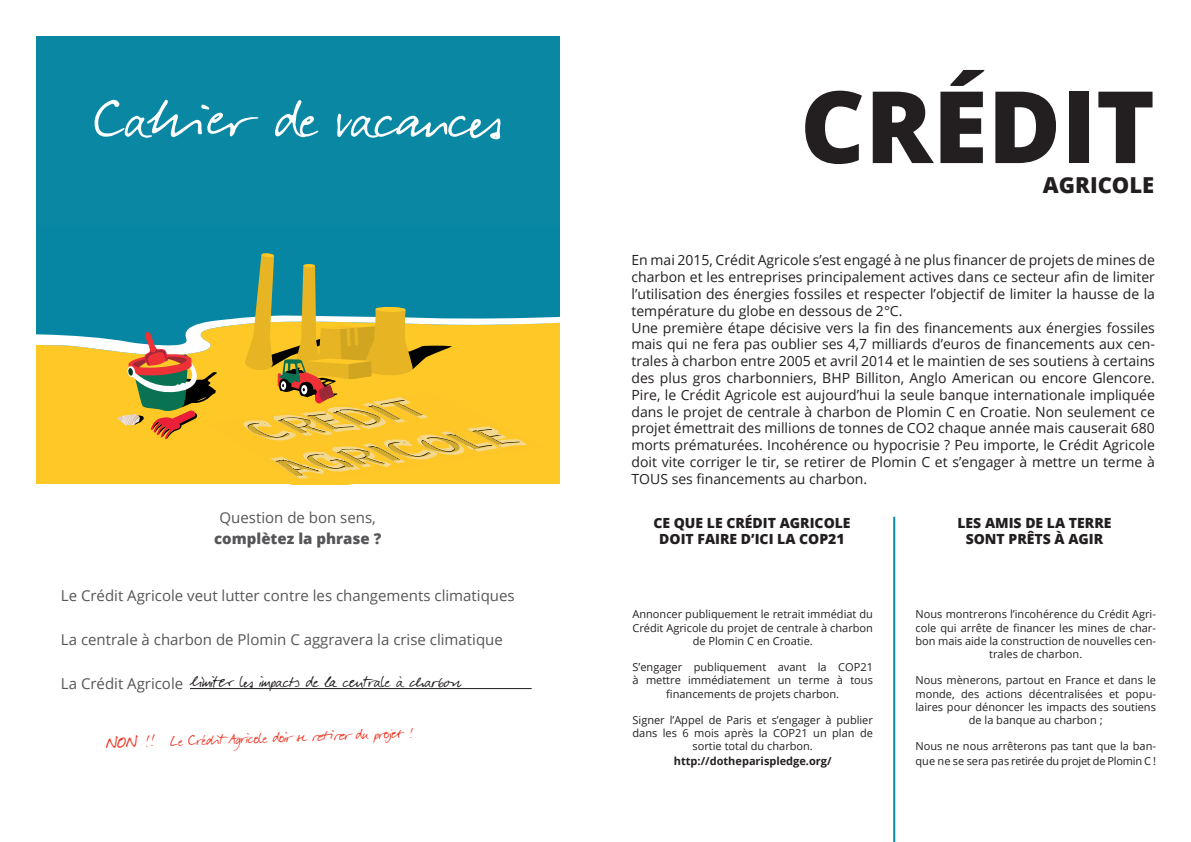
<style>
.page{position:relative;width:1191px;height:842px;background:#fff}
.page>*{position:absolute;margin:0;border:0;box-sizing:border-box;transform-origin:0 0}
.t1{font:800 100px "Open Sans";color:#231f20}
.t2{font:67px "Darkwoman";color:#fff}
.t3{font:800 22px "Open Sans";color:#231f20}
.t4{font:20px "Darkwoman";color:#231f20}
.t5{font:18px "Darkwoman";color:#ef3522}
.t6{font:15px "Open Sans";color:#565658}
.t7{font:800 15px "Open Sans";color:#565658}
.t8{font:14px/16.8px "Open Sans";color:#231f20}
.t9{font:800 14px/16.8px "Open Sans";color:#231f20;text-align:center}
.t10{font:11px/13.2px "Open Sans";color:#231f20;text-align:center}
.t11{font:700 11px "Open Sans";color:#231f20}
.s1{font-family:"Open Sans";font-size:15px;color:#565658}
.s2{font-size:21px}
</style>
<div class="page">
<div style="left:36px;top:36px;width:523px;height:189px;background:#0a88a3"></div>
<hr style="left:190px;top:688px;width:341px;height:1px;background:#231f20">
<div style="left:36px;top:225px;width:523px;height:28px;background:#0686a2"></div>
<svg style="left:36px;top:253px;width:523px;height:231px"></svg>
<hr style="left:893px;top:517px;width:2px;height:325px;background:#0a88a3">
<h2 class="t2" style="left:94px;top:74px;width:408px">Cahier de vacances</h2>
<p class="t6" style="left:220px;top:507px;width:158px">Question de bon sens,</p>
<p class="t7" style="left:214px;top:527px;width:168px">complètez la phrase ?</p>
<p class="t6" style="left:61px;top:585px;width:455px">Le Crédit Agricole veut lutter contre les changements climatiques</p>
<p class="t6" style="left:61px;top:629px;width:443px">La centrale à charbon de Plomin C aggravera la crise climatique</p>
<h3 class="t4" style="left:61px;top:669px;width:402px"><span class="s1">La Crédit Agricole</span> limiter les impacts de la centrale à charbon</h3>
<p class="t5" style="left:105px;top:731px;width:308px;rotate:-2deg"><span class="s2">NON !!</span> Le Crédi t Agricole doir se re ti re r du projet !</p>
<h1 class="t1" style="left:800px;top:51px;width:356px">CRÉDIT</h1>
<h3 class="t3" style="left:1042px;top:169px;width:113px">AGRICOLE</h3>
<p class="t8" style="left:631px;top:251px;width:525px">En mai 2015, Crédit Agricole s’est engagé à ne plus financer de projets de mines de charbon et les entreprises principalement actives dans ce secteur afin de limiter l’utilisation des énergies fossiles et respecter l’objectif de limiter la hausse de la température du globe en dessous de 2°C.<br>Une première étape décisive vers la fin des financements aux énergies fossiles mais qui ne fera pas oublier ses 4,7 milliards d’euros de financements aux cen&shy;trales à charbon entre 2005 et avril 2014 et le maintien de ses soutiens à certains des plus gros charbonniers, BHP Billiton, Anglo American ou encore Glencore.<br>Pire, le Crédit Agricole est aujourd’hui la seule banque internationale impliquée dans le projet de centrale à charbon de Plomin C en Croatie. Non seulement ce projet émettrait des millions de tonnes de CO2 chaque année mais causerait 680 morts prématurées. Incohérence ou hypocrisie ? Peu importe, le Crédit Agricole doit vite corriger le tir, se retirer de Plomin C et s’engager à mettre un terme à TOUS ses financements au charbon.</p>
<p class="t9" style="left:653px;top:513px;width:199px">CE QUE LE CRÉDIT AGRICOLE<br>DOIT FAIRE D’ICI LA COP21</p>
<p class="t9" style="left:957px;top:513px;width:156px">LES AMIS DE LA TERRE<br>SONT PRÊTS À AGIR</p>
<p class="t10" style="left:632px;top:607px;width:242px">Annoncer publiquement le retrait immédiat du<br>Crédit Agricole du projet de centrale à charbon de Plomin C en Croatie.</p>
<p class="t10" style="left:632px;top:660px;width:242px">S’engager publiquement avant la COP21 à mettre immédiatement un terme à tous financements de projets charbon.</p>
<p class="t10" style="left:632px;top:713px;width:242px">Signer l’Appel de Paris et s’engager à publier dans les 6 mois après la COP21 un plan de sortie total du charbon.</p>
<p class="t11" style="left:674px;top:753px;width:159px">http://dotheparispledge.org/</p>
<p class="t10" style="left:915px;top:607px;width:242px">Nous montrerons l’incohérence du Crédit Agri&shy;cole qui arrête de financer les mines de char&shy;bon mais aide la construction de nouvelles cen&shy;trales de charbon.</p>
<p class="t10" style="left:915px;top:673px;width:242px">Nous mènerons, partout en France et dans le monde, des actions décentralisées et popu&shy;laires pour dénoncer les impacts des soutiens de la banque au charbon ;</p>
<p class="t10" style="left:915px;top:739px;width:242px;line-height:14.4px;text-align:left">Nous ne nous arrêterons pas tant que la ban&shy;que ne se sera pas retirée du projet de Plomin C !</p>
</div>
